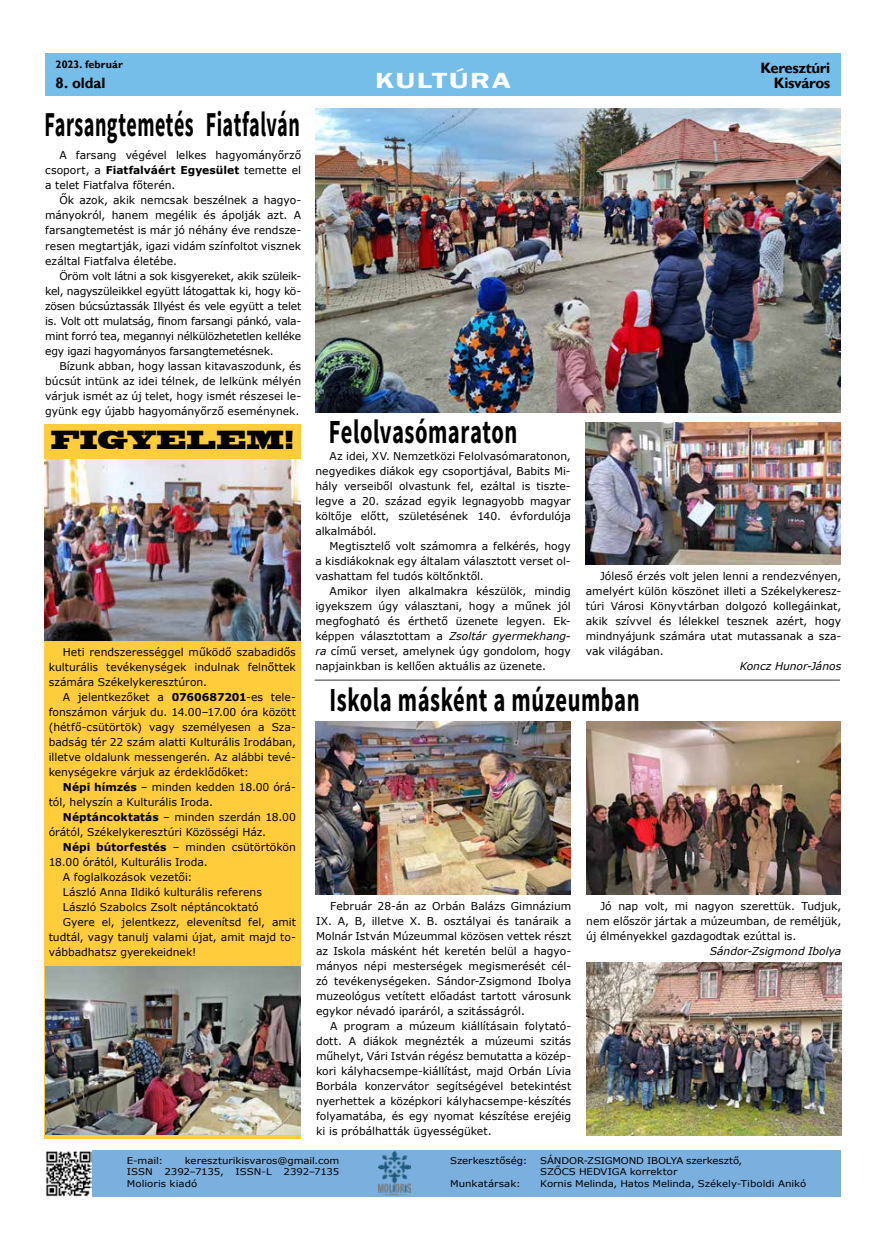
<style>
.page{position:relative;width:886px;height:1241px;background:#fff}
.page>*{position:absolute;margin:0;border:0;box-sizing:border-box;transform-origin:0 0}
.t1{font:700 35px "Source Sans Pro";letter-spacing:.025em;color:#000;scale:.57 1}
.t2{font:700 33.75px "Source Sans Pro";letter-spacing:.025em;color:#000;scale:.67 1}
.t3{font:24.38px "Blackoak Std";letter-spacing:.03em;color:#000;scale:.67 1}
.t4{font:600 22.5px "Franklin Gothic";letter-spacing:.05em;color:#fff;scale:1.36 1}
.t5{font:700 15px/15px "Gill Sans";letter-spacing:-.025em;color:#000;text-align:right}
.t6{font:10.75px/15px "Verdana";color:#000;text-align:justify}
.t7{font:italic 10.75px "Verdana";letter-spacing:-.005em;color:#000}
.t8{font:700 10.75px "Gill Sans";letter-spacing:.01em;color:#000}
.t9{font:9.25px/11.2px "Verdana";letter-spacing:-.005em;color:#000;scale:1.1 1}
.s1{font-weight:700}
.s2{font-style:italic}
</style>
<div class="page">
<div style="left:45px;top:53px;width:796px;height:43px;background:#75bee9"></div>
<div style="left:45px;top:1149px;width:796px;height:47px;background:#7bafde"></div>
<img style="left:45px;top:1150px;width:46px;height:46px">
<img style="left:379px;top:1151px;width:31px;height:44px">
<img style="left:315px;top:108px;width:526px;height:304px">
<div style="left:44px;top:424px;width:257px;height:714px;background:#ffcc3b"></div>
<img style="left:45px;top:459px;width:256px;height:181px">
<img style="left:45px;top:966px;width:255px;height:168px">
<img style="left:585px;top:422px;width:255px;height:142px">
<img style="left:315px;top:721px;width:255px;height:173px">
<img style="left:587px;top:962px;width:254px;height:172px">
<img style="left:586px;top:721px;width:254px;height:173px">
<hr style="left:315px;top:679px;width:525px;height:1px;background:#58595b">
<p class="t8" style="left:56px;top:58px;width:69px">2023. február</p>
<h3 class="t5" style="left:56px;top:76px;width:51px">8. oldal</h3>
<h1 class="t1" style="left:45px;top:102px;width:449px">Farsangtemetés Fiatfalván</h1>
<p class="t6" style="left:45px;top:148px;width:258px;text-indent:14px">A farsang végével lelkes hagyományőrző csoport, a <span class="s1">Fiatfalváért Egyesület</span> temette el a telet Fiatfalva főterén.</p>
<p class="t6" style="left:45px;top:193px;width:258px;text-indent:14px">Ők azok, akik nemcsak beszélnek a hagyo&shy;mányokról, hanem megélik és ápolják azt. A farsangtemetést is már jó néhány éve rendsze&shy;resen megtartják, igazi vidám színfoltot visznek ezáltal Fiatfalva életébe.</p>
<p class="t6" style="left:45px;top:268px;width:258px;text-indent:14px">Öröm volt látni a sok kisgyereket, akik szüleik&shy;kel, nagyszüleikkel együtt látogattak ki, hogy kö&shy;zösen búcsúztassák Illyést és vele együtt a telet is. Volt ott mulatság, finom farsangi pánkó, vala&shy;mint forró tea, megannyi nélkülözhetetlen kelléke egy igazi hagyományos farsangtemetésnek.</p>
<p class="t6" style="left:45px;top:358px;width:258px;text-indent:14px">Bízunk abban, hogy lassan kitavaszodunk, és búcsút intünk az idei télnek, de lelkünk mélyén várjuk ismét az új telet, hogy ismét részesei le&shy;gyünk egy újabb hagyományőrző eseménynek.</p>
<h3 class="t3" style="left:51px;top:423px;width:364px">FIGYELEM!</h3>
<p class="t6" style="left:49px;top:644px;width:249px;text-indent:14px">Heti rendszerességgel működő szabadidős kulturális tevékenységek indulnak felnőttek számára Székelykeresztúron.</p>
<p class="t6" style="left:49px;top:689px;width:249px;text-indent:14px">A jelentkezőket a <span class="s1">0760687201</span>-es tele&shy;fonszámon várjuk du. 14.00–17.00 óra között (hétfő-csütörtök) vagy személyesen a Sza&shy;badság tér 22 szám alatti Kulturális Irodában, illetve oldalunk messengerén. Az alábbi tevé&shy;kenységekre várjuk az érdeklődőket:</p>
<p class="t6" style="left:49px;top:779px;width:249px;text-indent:14px"><span class="s1">Népi hímzés</span> – minden kedden 18.00 órá&shy;tól, helyszín a Kulturális Iroda.</p>
<p class="t6" style="left:49px;top:809px;width:249px;text-indent:14px"><span class="s1">Néptáncoktatás</span> – minden szerdán 18.00 órától, Székelykeresztúri Közösségi Ház.</p>
<p class="t6" style="left:63px;top:839px;width:234px"><span class="s1">Népi bútorfestés</span> – minden csütörtökön</p>
<p class="t6" style="left:49px;top:854px;width:160px">18.00 órától, Kulturális Iroda.</p>
<p class="t6" style="left:63px;top:869px;width:131px">A foglalkozások vezetői:</p>
<p class="t6" style="left:63px;top:884px;width:201px">László Anna Ildikó kulturális referens</p>
<p class="t6" style="left:63px;top:899px;width:197px">László Szabolcs Zsolt néptáncoktató</p>
<p class="t6" style="left:63px;top:914px;width:234px">Gyere el, jelentkezz, elevenítsd fel, amit</p>
<p class="t6" style="left:49px;top:929px;width:249px">tudtál, vagy tanulj valami újat, amit majd to-</p>
<p class="t6" style="left:49px;top:944px;width:149px">vábbadhatsz gyerekeidnek!</p>
<h3 class="t4" style="left:375px;top:67px;width:101px">KULTÚRA</h3>
<h3 class="t5" style="left:760px;top:61px;width:71px">Keresztúri<br>Kisváros</h3>
<h2 class="t2" style="left:329px;top:410px;width:283px">Felolvasómaraton</h2>
<p class="t6" style="left:315px;top:448px;width:257px;text-indent:14px">Az idei, XV. Nemzetközi Felolvasómaratonon, negyedikes diákok egy csoportjával, Babits Mi&shy;hály verseiből olvastunk fel, ezáltal is tiszte&shy;legve a 20. század egyik legnagyobb magyar költője előtt, születésének 140. évfordulója alkalmából.</p>
<p class="t6" style="left:315px;top:538px;width:257px;text-indent:14px">Megtisztelő volt számomra a felkérés, hogy a kisdiákoknak egy általam választott verset ol&shy;vashattam fel tudós költőnktől.</p>
<p class="t6" style="left:315px;top:583px;width:257px;text-indent:14px">Amikor ilyen alkalmakra készülök, mindig igyekszem úgy választani, hogy a műnek jól megfogható és érthető üzenete legyen. Ek&shy;képpen választottam a <span class="s2">Zsoltár gyermekhang&shy;ra</span> című verset, amelynek úgy gondolom, hogy napjainkban is kellően aktuális az üzenete.</p>
<p class="t6" style="left:586px;top:568px;width:257px;text-indent:14px">Jóleső érzés volt jelen lenni a rendezvényen, amelyért külön köszönet illeti a Székelykeresz&shy;túri Városi Könyvtárban dolgozó kollegáinkat, akik szívvel és lélekkel tesznek azért, hogy mindnyájunk számára utat mutassanak a sza&shy;vak világában.</p>
<p class="t7" style="left:740px;top:658px;width:103px">Koncz Hunor-János</p>
<h2 class="t2" style="left:330px;top:678px;width:464px">Iskola másként a múzeumban</h2>
<p class="t6" style="left:316px;top:897px;width:257px;text-indent:14px">Február 28-án az Orbán Balázs Gimnázium IX. A, B, illetve X. B. osztályai és tanáraik a Molnár István Múzeummal közösen vettek részt az Iskola másként hét keretén belül a hagyo&shy;mányos népi mesterségek megismerését cél&shy;zó tevékenységeken. Sándor-Zsigmond Ibolya muzeológus vetített előadást tartott városunk egykor névadó iparáról, a szitásságról.</p>
<p class="t6" style="left:316px;top:1017px;width:257px;text-indent:14px">A program a múzeum kiállításain folytató&shy;dott. A diákok megnézték a múzeumi szitás műhelyt, Vári István régész bemutatta a közép&shy;kori kályhacsempe-kiállítást, majd Orbán Lívia Borbála konzervátor segítségével betekintést nyerhettek a középkori kályhacsempe-készítés folyamatába, és egy nyomat készítése erejéig ki is próbálhatták ügyességüket.</p>
<p class="t6" style="left:586px;top:897px;width:257px;text-indent:14px">Jó nap volt, mi nagyon szerettük. Tudjuk, nem először jártak a múzeumban, de reméljük, új élményekkel gazdagodtak ezúttal is.</p>
<p class="t7" style="left:710px;top:943px;width:133px">Sándor-Zsigmond Ibolya</p>
<p class="t9" style="left:127px;top:1154px;width:34px">E-mail:</p>
<p class="t9" style="left:185px;top:1154px;width:142px">kereszturikisvaros@gmail.com</p>
<p class="t9" style="left:127px;top:1166px;width:25px">ISSN</p>
<p class="t9" style="left:164px;top:1166px;width:55px">2392–7135,</p>
<p class="t9" style="left:235px;top:1166px;width:35px">ISSN-L</p>
<p class="t9" style="left:284px;top:1166px;width:52px">2392–7135</p>
<p class="t9" style="left:127px;top:1177px;width:66px">Molioris kiadó</p>
<p class="t9" style="left:450px;top:1154px;width:72px">Szerkesztőség:</p>
<p class="t9" style="left:540px;top:1154px;width:185px">SÁNDOR-ZSIGMOND IBOLYA szerkesztő,<br>SZŐCS HEDVIGA korrektor</p>
<p class="t9" style="left:450px;top:1177px;width:66px">Munkatársak:</p>
<p class="t9" style="left:540px;top:1177px;width:243px">Kornis Melinda, Hatos Melinda, Székely-Tiboldi Anikó</p>
</div>
